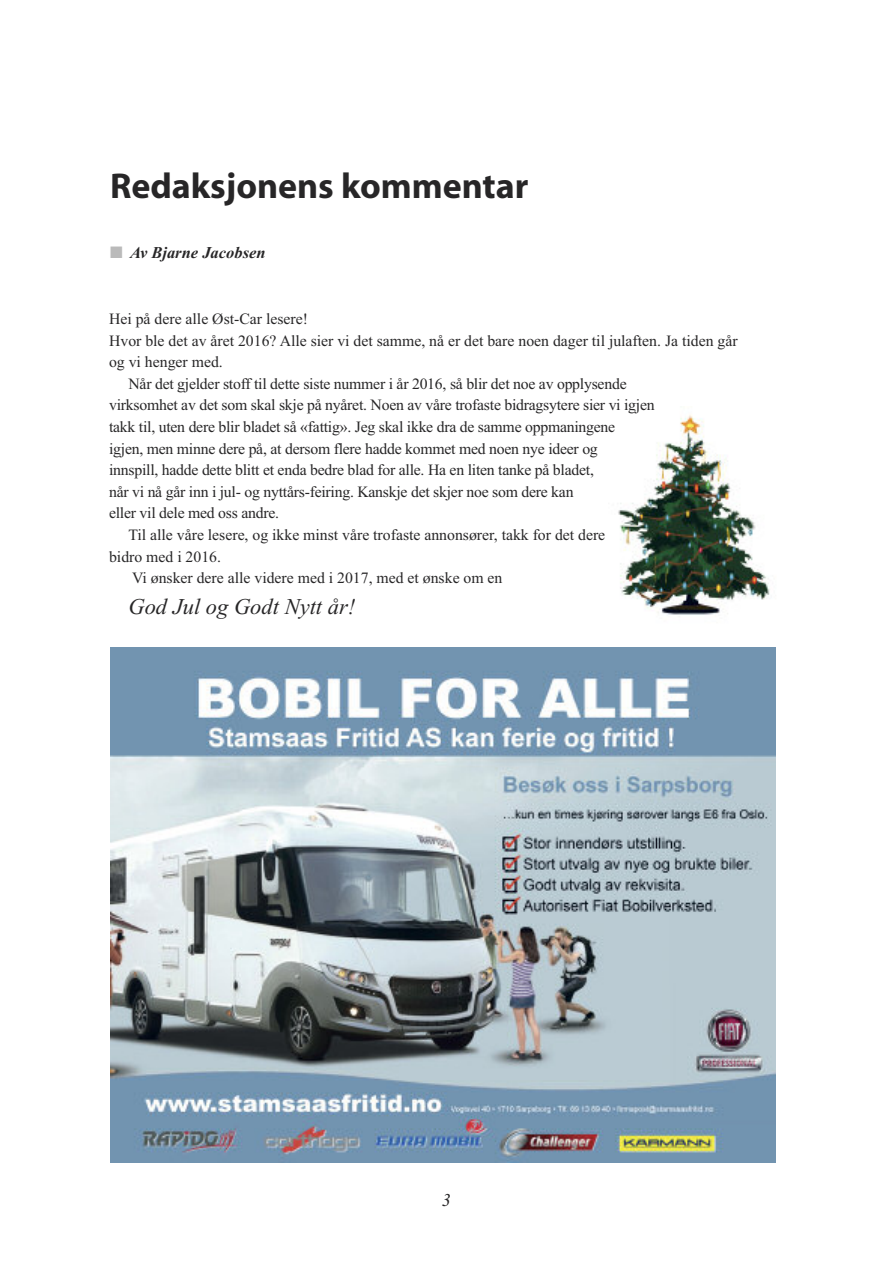
<style>
.page{position:relative;width:893px;height:1263px;background:#fff}
.page>*{position:absolute;margin:0;border:0;box-sizing:border-box;transform-origin:0 0}
.t1{font:700 36px "Myriad";color:#272627}
.t2{font:italic 22.5px "Times New Roman";color:#272627}
.t3{font:italic 18px "Times New Roman";color:#272627}
.t4{font:italic 700 16.5px "Times New Roman";color:#272627}
.t5{font:15.75px "Times New Roman";letter-spacing:-.015em;color:#272627}
.s1{color:#bababa}
</style>
<div class="page">
<img style="left:618px;top:415px;width:152px;height:200px">
<img style="left:110px;top:648px;width:665px;height:514px">
<h1 class="t1" style="left:110px;top:172px;width:420px">Redaksjonens kommentar</h1>
<p class="t4" style="left:110px;top:242px;width:157px"><span class="s1">■</span> Av Bjarne Jacobsen</p>
<p class="t5" style="left:109px;top:309px;width:200px">Hei på dere alle Øst-Car lesere!</p>
<p class="t5" style="left:109px;top:331px;width:630px">Hvor ble det av året 2016? Alle sier vi det samme, nå er det bare noen dager til julaften. Ja tiden går</p>
<p class="t5" style="left:109px;top:353px;width:115px">og vi henger med.</p>
<p class="t5" style="left:128px;top:374px;width:500px">Når det gjelder stoff til dette siste nummer i år 2016, så blir det noe av opplysende</p>
<p class="t5" style="left:109px;top:396px;width:547px">virksomhet av det som skal skje på nyåret. Noen av våre trofaste bidragsytere sier vi igjen</p>
<p class="t5" style="left:109px;top:417px;width:508px">takk til, uten dere blir bladet så «fattig». Jeg skal ikke dra de samme oppmaningene</p>
<p class="t5" style="left:109px;top:439px;width:490px">igjen, men minne dere på, at dersom flere hadde kommet med noen nye ideer og</p>
<p class="t5" style="left:109px;top:461px;width:486px">innspill, hadde dette blitt et enda bedre blad for alle. Ha en liten tanke på bladet,</p>
<p class="t5" style="left:109px;top:482px;width:466px">når vi nå går inn i jul- og nyttårs-feiring. Kanskje det skjer noe som dere kan</p>
<p class="t5" style="left:109px;top:504px;width:172px">eller vil dele med oss andre.</p>
<p class="t5" style="left:128px;top:525px;width:478px">Til alle våre lesere, og ikke minst våre trofaste annonsører, takk for det dere</p>
<p class="t5" style="left:109px;top:547px;width:113px">bidro med i 2016.</p>
<p class="t5" style="left:132px;top:569px;width:372px">Vi ønsker dere alle videre med i 2017, med et ønske om en</p>
<h2 class="t2" style="left:128px;top:593px;width:228px">God Jul og Godt Nytt år!</h2>
<p class="t3" style="left:442px;top:1190px;width:10px">3</p>
</div>
